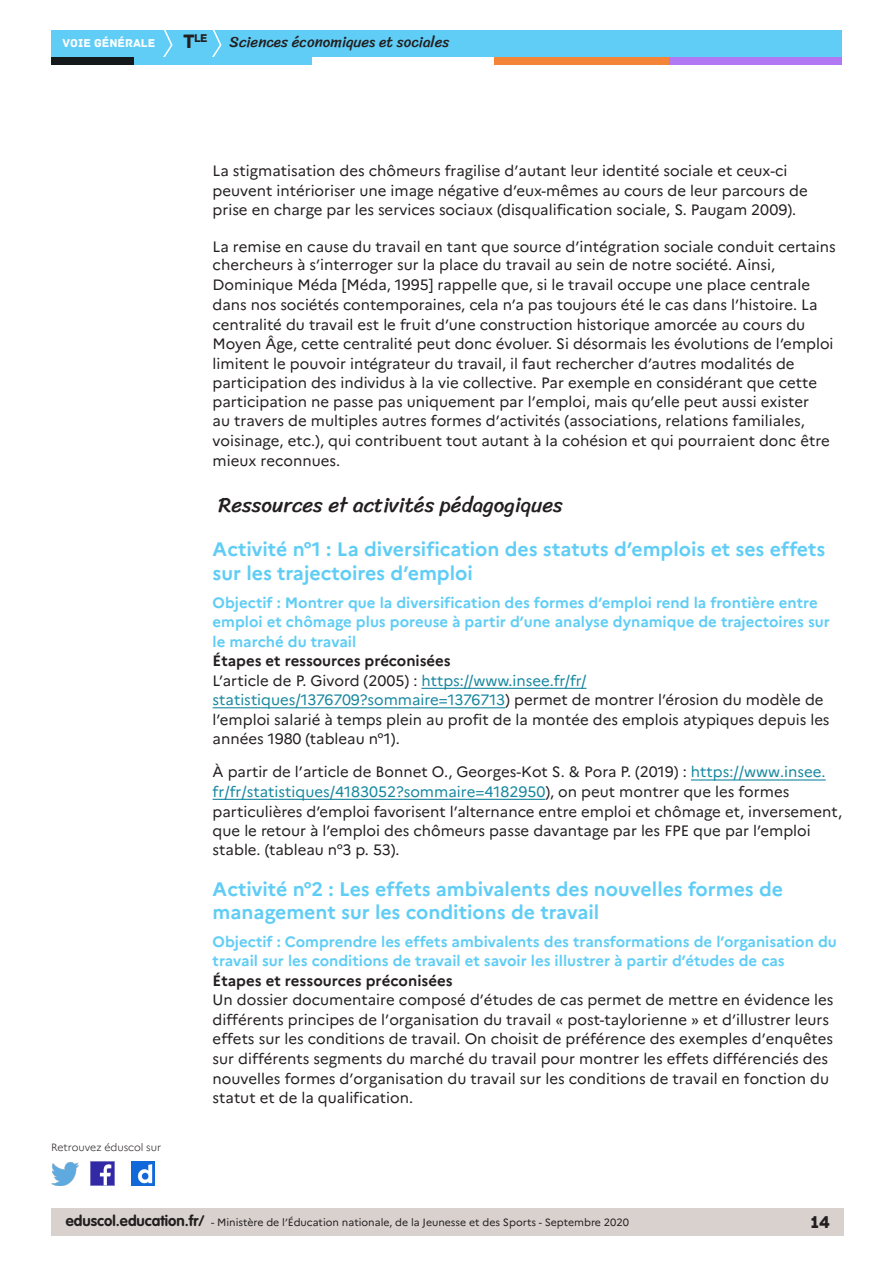
<style>
.page{position:relative;width:893px;height:1263px;background:#fff}
.page>*{position:absolute;margin:0;border:0;box-sizing:border-box;transform-origin:0 0}
.Texte_courant{font:21px "Sriracha";color:#231f20}
.Texte_courant-2{font:700 19.5px/23.4px "Marianne";color:#5fcdf5}
.t1{font:18px "Archive";color:#231f20}
.Texte_courant-3{font:15px/19.5px "Marianne";color:#231f20}
.Texte_courant-4{font:700 15px/19.5px "Marianne";color:#5fcdf5}
.t2{font:15px "Sriracha";color:#231f20}
.t3{font:12px "Archive";color:#fff}
.t4{font:11.85px "Archive";color:#231f20}
.t5{font:10.5px "Marianne";color:#231f20}
.t6{font:300 10.5px "Marianne";color:#231f20}
.s1{font-size:20.4px}
.s2{color:#231f20}
.s3{font-weight:400;color:#231f20}
.s4{font-weight:400;color:#16879f}
.s5{color:#16879f}
.s6{font-weight:700;color:#5fcdf5}
.s7{font-weight:700}
.s8{font-family:"VAG Rounded Std";font-weight:700;font-size:15px}
</style>
<div class="page">
<div style="left:51px;top:1209px;width:792px;height:27px;background:#d8d1ce"></div>
<div style="left:51px;top:30px;width:791px;height:27px;background:#5fcdf5"></div>
<svg style="left:163px;top:30px;width:10px;height:27px"></svg>
<svg style="left:212px;top:30px;width:10px;height:27px"></svg>
<div style="left:133px;top:57px;width:179px;height:8px;background:#5fcdf5"></div>
<div style="left:51px;top:57px;width:82px;height:8px;background:#141a1c"></div>
<div style="left:667px;top:57px;width:175px;height:8px;background:#b078f2"></div>
<div style="left:494px;top:57px;width:175px;height:8px;background:#f48437"></div>
<img style="left:91px;top:1162px;width:23px;height:23px">
<img style="left:51px;top:1163px;width:28px;height:22px">
<img style="left:132px;top:1162px;width:22px;height:23px">
<hr style="left:421px;top:688px;width:165px;height:1px;background:#16879f">
<hr style="left:213px;top:707px;width:292px;height:1px;background:#16879f">
<hr style="left:691px;top:779px;width:135px;height:1px;background:#16879f">
<hr style="left:213px;top:799px;width:332px;height:1px;background:#16879f">
<p class="t4" style="left:183px;top:31px;width:26px"><span class="s1">T</span>le</p>
<p class="t3" style="left:63px;top:36px;width:94px">VOIE GÉNÉRALE</p>
<p class="t2" style="left:230px;top:33px;width:221px">Sciences économiques et sociales</p>
<p class="t6" style="left:51px;top:1141px;width:112px">Retrouvez éduscol sur</p>
<p class="Texte_courant-3" style="left:213px;top:161px;width:597px">La stigmatisation des chômeurs fragilise d’autant leur identité sociale et ceux-ci peuvent intérioriser une image négative d’eux-mêmes au cours de leur parcours de prise en charge par les services sociaux (disqualification sociale, S. Paugam 2009).</p>
<p class="Texte_courant-3" style="left:213px;top:236px;width:625px">La remise en cause du travail en tant que source d’intégration sociale conduit certains chercheurs à s’interroger sur la place du travail au sein de notre société. Ainsi, Dominique Méda [Méda, 1995] rappelle que, si le travail occupe une place centrale dans nos sociétés contemporaines, cela n’a pas toujours été le cas dans l’histoire. La centralité du travail est le fruit d’une construction historique amorcée au cours du Moyen Âge, cette centralité peut donc évoluer. Si désormais les évolutions de l’emploi limitent le pouvoir intégrateur du travail, il faut rechercher d’autres modalités de participation des individus à la vie collective. Par exemple en considérant que cette participation ne passe pas uniquement par l’emploi, mais qu’elle peut aussi exister<br>au travers de multiples autres formes d’activités (associations, relations familiales, voisinage, etc.), qui contribuent tout autant à la cohésion et qui pourraient donc être mieux reconnues.</p>
<p class="Texte_courant" style="left:219px;top:492px;width:346px">Ressources et activités pédagogiques</p>
<p class="Texte_courant-2" style="left:213px;top:538px;width:614px">Activité n°1 : La diversification des statuts d’emplois et ses effets sur les trajectoires d’emploi</p>
<p class="Texte_courant-4" style="left:213px;top:592px;width:619px">Objectif : Montrer que la diversification des formes d’emploi rend la frontière entre emploi et chômage plus poreuse à partir d’une analyse dynamique de trajectoires sur le marché du travail<br><span class="s2">Étapes et ressources préconisées<br></span><span class="s3">L’article de P. Givord (2005) :</span> <span class="s4">https://www.insee.fr/fr/ statistiques/1376709?sommaire=1376713</span><span class="s3">) permet de montrer l’érosion du modèle de l’emploi salarié à temps plein au profit de la montée des emplois atypiques depuis les années 1980 (tableau n°1).</span></p>
<p class="Texte_courant-3" style="left:213px;top:762px;width:631px">À partir de l’article de Bonnet O., Georges-Kot S. &amp; Pora P. (2019) : <span class="s5">https://www.insee. fr/fr/statistiques/4183052?sommaire=4182950</span>), on peut montrer que les formes particulières d’emploi favorisent l’alternance entre emploi et chômage et, inversement, que le retour à l’emploi des chômeurs passe davantage par les FPE que par l’emploi stable. (tableau n°3 p. 53).</p>
<p class="Texte_courant-2" style="left:213px;top:877px;width:572px">Activité n°2 : Les effets ambivalents des nouvelles formes de management sur les conditions de travail</p>
<p class="Texte_courant-3" style="left:213px;top:932px;width:626px"><span class="s6">Objectif : Comprendre les effets ambivalents des transformations de l’organisation du travail sur les conditions de travail et savoir les illustrer à partir d’études de cas </span><span class="s7">Étapes et ressources préconisées<br></span>Un dossier documentaire composé d’études de cas permet de mettre en évidence les différents principes de l’organisation du travail « post-taylorienne » et d’illustrer leurs effets sur les conditions de travail. On choisit de préférence des exemples d’enquêtes sur différents segments du marché du travail pour montrer les effets différenciés des nouvelles formes d’organisation du travail sur les conditions de travail en fonction du statut et de la qualification.</p>
<p class="t5" style="left:66px;top:1216px;width:565px"><span class="s8">eduscol.education.fr/</span> - Ministère de l’Éducation nationale, de la Jeunesse et des Sports - Septembre 2020</p>
<p class="t1" style="left:810px;top:1211px;width:21px">14</p>
</div>
